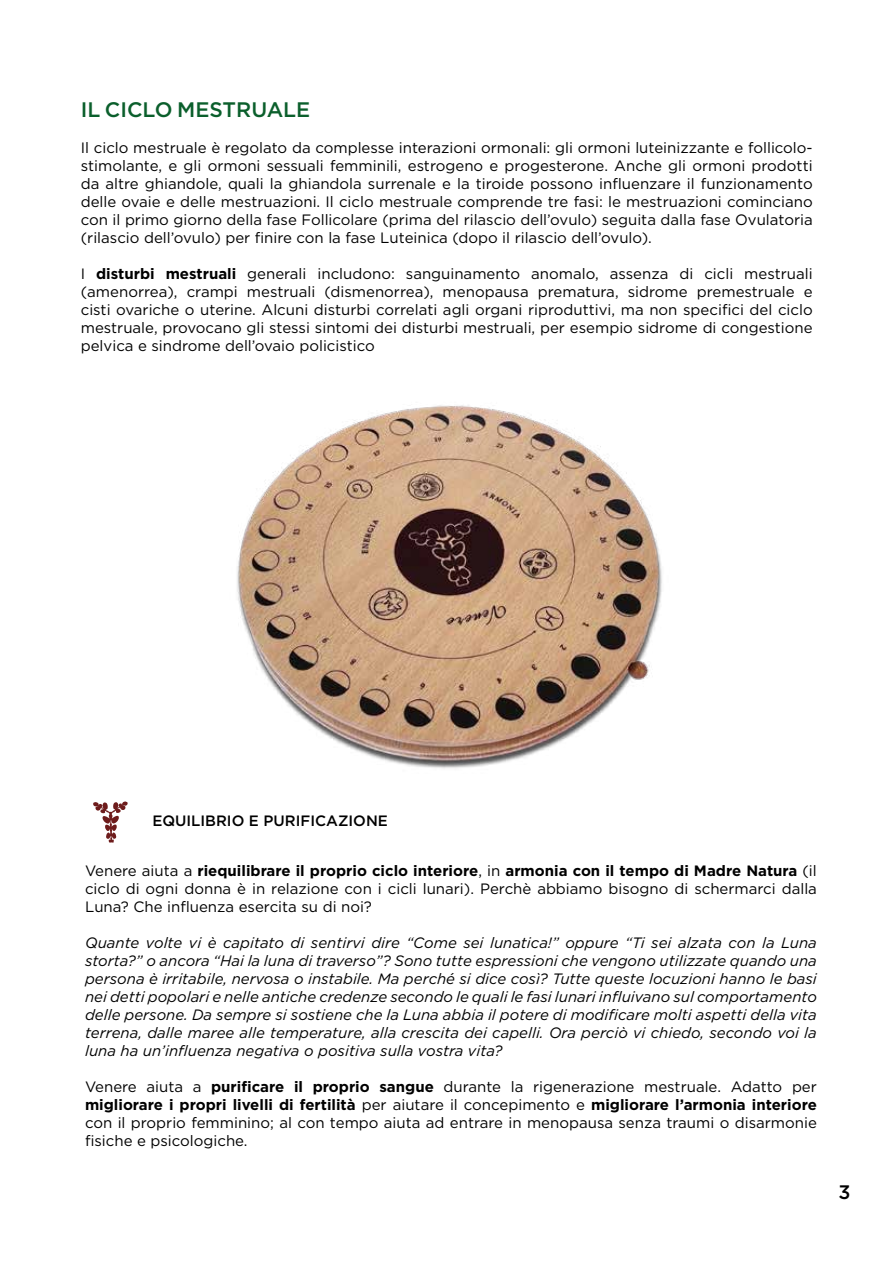
<style>
.page{position:relative;width:893px;height:1263px;background:#fff}
.page>*{position:absolute;margin:0;border:0;box-sizing:border-box;transform-origin:0 0}
.t1{font:500 21px "Gotham";color:#0b5f2c}
.t2{font:500 19.5px "Gotham";color:#000}
.t3{font:15px/18px "Gotham";color:#000;text-align:justify}
.t4{font:italic 15px/18px "Gotham";color:#000;text-align:justify}
.t5{font:500 15px "Gotham";color:#000}
.s1{font-weight:700}
</style>
<div class="page">
<img style="left:237px;top:405px;width:425px;height:364px">
<svg style="left:93px;top:801px;width:35px;height:42px"></svg>
<h1 class="t1" style="left:81px;top:98px;width:231px">IL CICLO MESTRUALE</h1>
<p class="t3" style="left:81px;top:138px;width:733px">Il ciclo mestruale è regolato da complesse interazioni ormonali: gli ormoni luteinizzante e follicolo&shy;stimolante, e gli ormoni sessuali femminili, estrogeno e progesterone. Anche gli ormoni prodotti da altre ghiandole, quali la ghiandola surrenale e la tiroide possono influenzare il funzionamento delle ovaie e delle mestruazioni. Il ciclo mestruale comprende tre fasi: le mestruazioni cominciano con il primo giorno della fase Follicolare (prima del rilascio dell’ovulo) seguita dalla fase Ovulatoria (rilascio dell’ovulo) per finire con la fase Luteinica (dopo il rilascio dell’ovulo).</p>
<p class="t3" style="left:81px;top:264px;width:733px">I <span class="s1">disturbi mestruali</span> generali includono: sanguinamento anomalo, assenza di cicli mestruali (amenorrea), crampi mestruali (dismenorrea), menopausa prematura, sidrome premestruale e cisti ovariche o uterine. Alcuni disturbi correlati agli organi riproduttivi, ma non specifici del ciclo mestruale, provocano gli stessi sintomi dei disturbi mestruali, per esempio sidrome di congestione pelvica e sindrome dell’ovaio policistico</p>
<p class="t5" style="left:152px;top:812px;width:237px">EQUILIBRIO E PURIFICAZIONE</p>
<p class="t3" style="left:85px;top:861px;width:733px">Venere aiuta a <span class="s1">riequilibrare il proprio ciclo interiore</span>, in <span class="s1">armonia con il tempo di Madre Natura</span> (il ciclo di ogni donna è in relazione con i cicli lunari). Perchè abbiamo bisogno di schermarci dalla Luna? Che influenza esercita su di noi?</p>
<p class="t4" style="left:85px;top:933px;width:733px">Quante volte vi è capitato di sentirvi dire “Come sei lunatica!” oppure “Ti sei alzata con la Luna storta?” o ancora “Hai la luna di traverso”? Sono tutte espressioni che vengono utilizzate quando una persona è irritabile, nervosa o instabile. Ma perché si dice così? Tutte queste locuzioni hanno le basi nei detti popolari e nelle antiche credenze secondo le quali le fasi lunari influivano sul comportamento delle persone. Da sempre si sostiene che la Luna abbia il potere di modificare molti aspetti della vita terrena, dalle maree alle temperature, alla crescita dei capelli. Ora perciò vi chiedo, secondo voi la luna ha un’influenza negativa o positiva sulla vostra vita?</p>
<p class="t3" style="left:85px;top:1077px;width:733px">Venere aiuta a <span class="s1">purificare il proprio sangue</span> durante la rigenerazione mestruale. Adatto per <span class="s1">migliorare i propri livelli di fertilità</span> per aiutare il concepimento e <span class="s1">migliorare l’armonia interiore </span>con il proprio femminino; al con tempo aiuta ad entrare in menopausa senza traumi o disarmonie fisiche e psicologiche.</p>
<h2 class="t2" style="left:838px;top:1180px;width:14px">3</h2>
</div>
